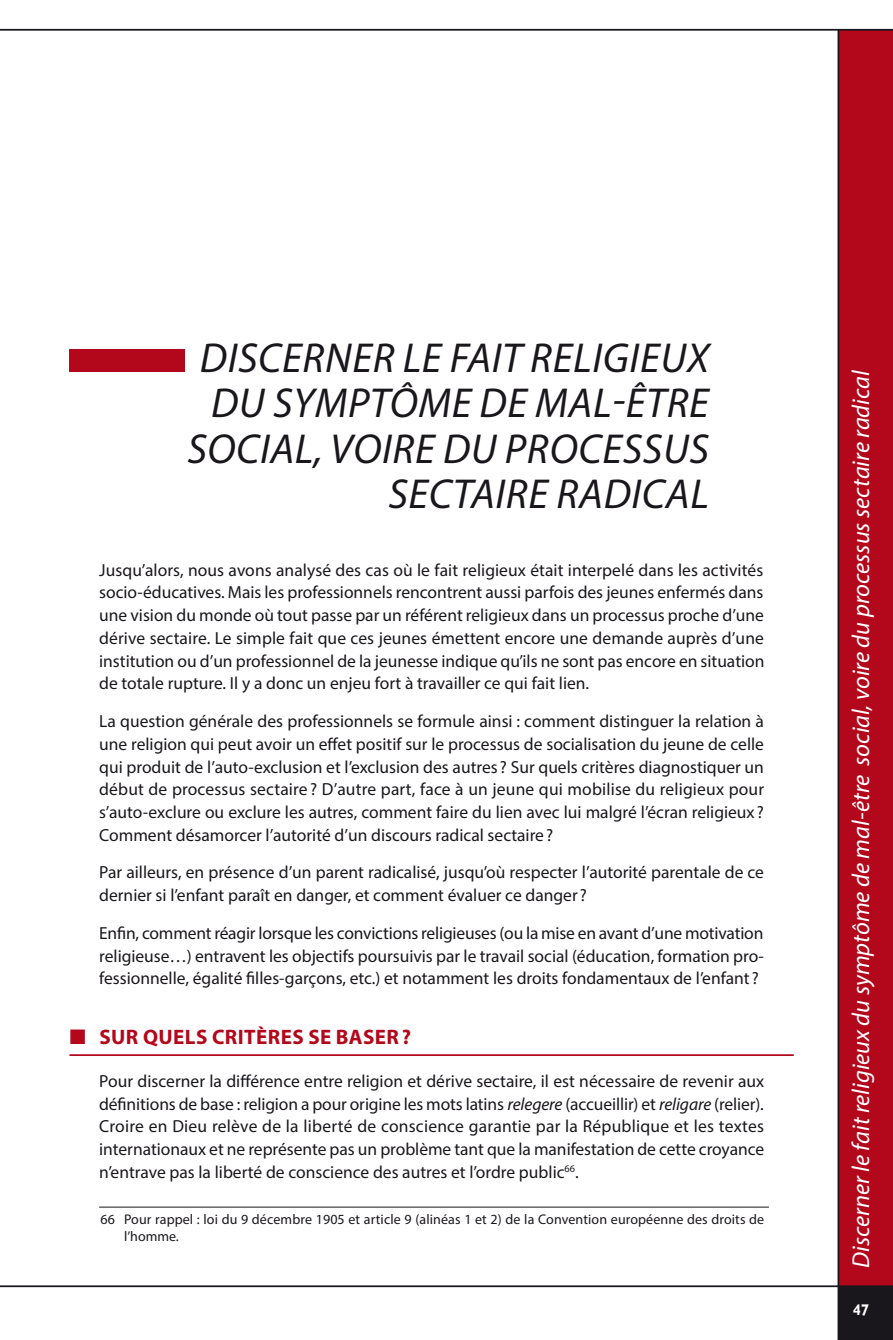
<style>
.page{position:relative;width:893px;height:1340px;background:#fff}
.page>*{position:absolute;margin:0;border:0;box-sizing:border-box;transform-origin:0 0}
.t1{font:italic 42px/45.5px "Myriad Pro";letter-spacing:.015em;color:#1a171c;text-align:right}
.t2{font:italic 24.5px "Myriad Pro";color:#fff}
.t3{font:700 21px "Myriad Pro";letter-spacing:.02em;color:#b3071b}
.t4{font:17.5px/22.8px "Myriad Pro";color:#1a171c;text-align:justify}
.t5{font:700 15.75px "Chantilly";color:#fff}
.t6{font:14px/16.8px "Myriad Pro";letter-spacing:.01em;color:#1a171c}
.s1{font-style:italic}
</style>
<div class="page">
<div style="left:838px;top:1285px;width:55px;height:54px;background:#1a171c"></div>
<div style="left:838px;top:29px;width:55px;height:1256px;background:#b3071b"></div>
<hr style="left:0;top:29px;width:893px;height:2px;background:#1a171c">
<hr style="left:0;top:1285px;width:893px;height:2px;background:#1a171c">
<hr style="left:837px;top:30px;width:2px;height:1309px;background:#1a171c">
<hr style="left:69px;top:1054px;width:725px;height:2px;background:#b3071b">
<div style="left:69px;top:348px;width:116px;height:23px;background:#b3071b"></div>
<hr style="left:99px;top:1206px;width:670px;height:1px;background:#1a171c">
<h1 class="t1" style="left:187px;top:334px;width:523px">DISCERNER LE FAIT RELIGIEUX<br>DU SYMPTÔME DE MAL-ÊTRE<br>SOCIAL, VOIRE DU PROCESSUS<br>SECTAIRE RADICAL</h1>
<p class="t4" style="left:99px;top:558px;width:667px">Jusqu’alors, nous avons analysé des cas où le fait religieux était interpelé dans les activités socio-éducatives. Mais les professionnels rencontrent aussi parfois des jeunes enfermés dans une vision du monde où tout passe par un référent religieux dans un processus proche d’une dérive sectaire. Le simple fait que ces jeunes émettent encore une demande auprès d’une institution ou d’un professionnel de la jeunesse indique qu’ils ne sont pas encore en situation de totale rupture. Il y a donc un enjeu fort à travailler ce qui fait lien.</p>
<p class="t4" style="left:99px;top:709px;width:666px">La question générale des professionnels se formule ainsi : comment distinguer la relation à une religion qui peut avoir un effet positif sur le processus de socialisation du jeune de celle qui produit de l’auto-exclusion et l’exclusion des autres ? Sur quels critères diagnostiquer un début de processus sectaire ? D’autre part, face à un jeune qui mobilise du religieux pour s’auto-exclure ou exclure les autres, comment faire du lien avec lui malgré l’écran religieux ?<br>Comment désamorcer l’autorité d’un discours radical sectaire?</p>
<p class="t4" style="left:99px;top:861px;width:666px">Par ailleurs, en présence d’un parent radicalisé, jusqu’où respecter l’autorité parentale de ce dernier si l’enfant paraît en danger, et comment évaluer ce danger ?</p>
<p class="t4" style="left:99px;top:921px;width:666px">Enfin, comment réagir lorsque les convictions religieuses (ou la mise en avant d’une motivation religieuse…) entravent les objectifs poursuivis par le travail social (éducation, formation pro&shy;fessionnelle, égalité filles-garçons, etc.) et notamment les droits fondamentaux de l’enfant ?</p>
<p class="t3" style="left:70px;top:1023px;width:343px">■ SUR QUELS CRITÈRES SE BASER?</p>
<p class="t4" style="left:99px;top:1069px;width:667px">Pour discerner la différence entre religion et dérive sectaire, il est nécessaire de revenir aux définitions de base : religion a pour origine les mots latins <span class="s1">relegere</span> (accueillir) et <span class="s1">religare</span> (relier).<br>Croire en Dieu relève de la liberté de conscience garantie par la République et les textes internationaux et ne représente pas un problème tant que la manifestation de cette croyance n’entrave pas la liberté de conscience des autres et l’ordre public<sup>66</sup>.</p>
<p class="t6" style="left:124px;top:1210px;width:642px;text-indent:-23px">66 Pour rappel : loi du 9 décembre 1905 et article 9 (alinéas 1 et 2) de la Convention européenne des droits de l’homme.</p>
<h2 class="t2" style="left:846px;top:1267px;width:899px;rotate:-90deg">Discerner le fait religieux du symptôme de mal-être social, voire du processus sectaire radical</h2>
<p class="t5" style="left:853px;top:1301px;width:18px">47</p>
</div>
